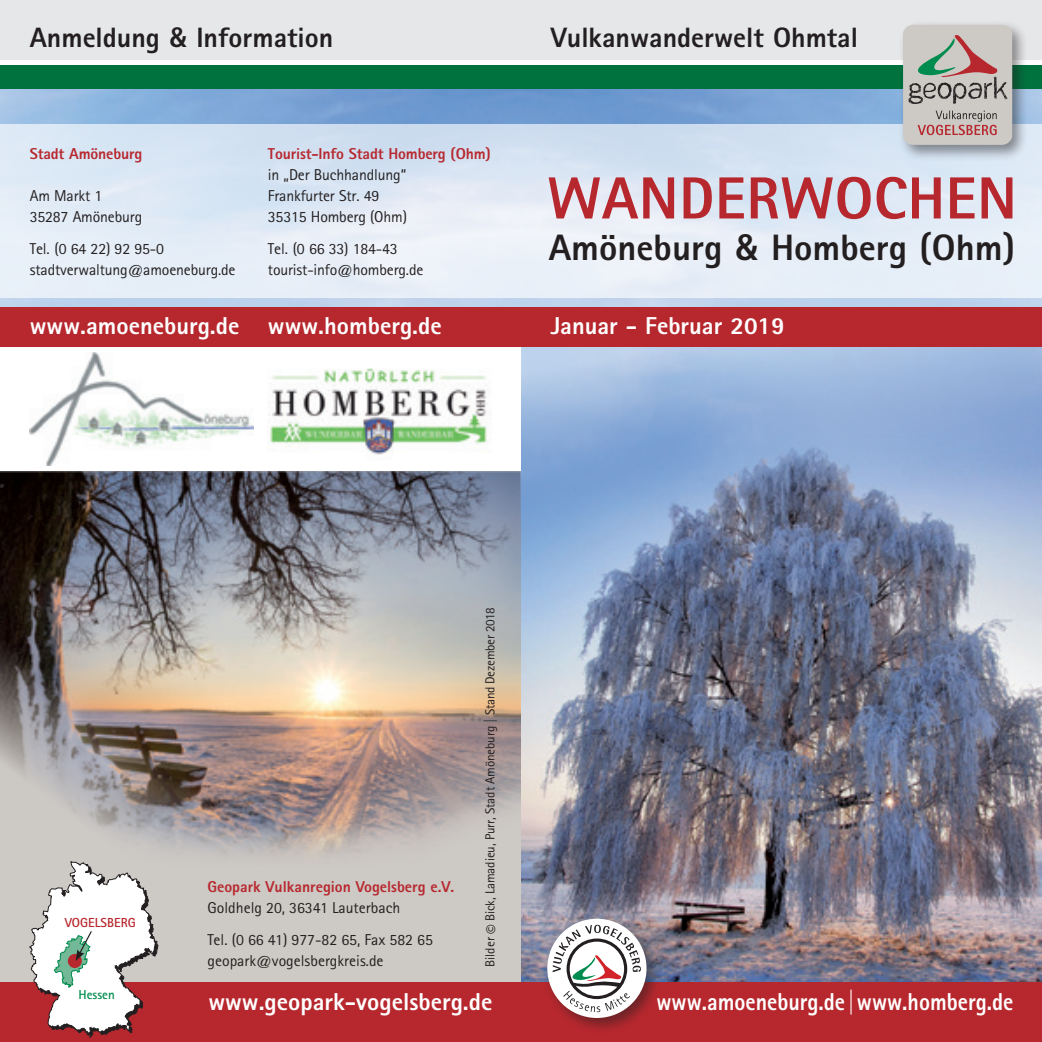
<style>
.page{position:relative;width:1042px;height:1042px;background:#fff}
.page>*{position:absolute;margin:0;border:0;box-sizing:border-box;transform-origin:0 0}
.t1{font:800 59.5px "Agfa Rotis Sans Serif";letter-spacing:.01em;color:#b7282e}
.t2{font:800 36.75px "Agfa Rotis Sans Serif";color:#231f20}
.t3{font:800 28px "Agfa Rotis Sans Serif";color:#231f20}
.t4{font:800 24.5px "Agfa Rotis Sans Serif";color:#fff}
.t5{font:800 24.5px "Agfa Rotis Sans Serif";color:#fff;scale:.9 1}
.t6{font:15.75px/21px "Agfa Rotis Sans Serif";letter-spacing:-.01em;color:#231f20}
.t7{font:800 15.75px "Agfa Rotis Sans Serif";letter-spacing:-.01em;color:#b7282e}
.t8{font:13.12px "Agfa Rotis Sans Serif";letter-spacing:-.01em;color:#231f20}
.t9{font:700 13.12px "Agfa Rotis Sans Serif";color:#b7282e}
.t10{font:700 13.12px "Agfa Rotis Sans Serif";color:#008c4e}
.s1{font-family:"Frutiger";font-weight:700;font-stretch:condensed}
.s2{font-size:19.25px}
</style>
<div class="page">
<div style="left:0;top:82px;width:1042px;height:910px;background:#cdc9c5"></div>
<img style="left:0;top:89px;width:521px;height:218px">
<img style="left:0;top:471px;width:521px;height:384px">
<img style="left:521px;top:620px;width:521px;height:362px">
<img style="left:521px;top:89px;width:521px;height:531px">
<div style="left:0;top:124px;width:1042px;height:174px;background:linear-gradient(to bottom,#d1e0f1,#eef3f9)"></div>
<div style="left:0;top:982px;width:1042px;height:60px;background:#b7282e"></div>
<div style="left:521px;top:307px;width:521px;height:40px;background:#b7282e"></div>
<div style="left:0;top:347px;width:521px;height:124px;background:#fff"></div>
<div style="left:0;top:0;width:1042px;height:60px;background:#e6e7e9"></div>
<div style="left:0;top:64px;width:1042px;height:25px;background:#00723e"></div>
<div style="left:542px;top:913px;width:120px;height:120px;background:#231f20;opacity:.5"></div>
<div style="left:547px;top:919px;width:99px;height:99px;background:#fff;border-radius:50%"></div>
<svg style="left:553px;top:924px;width:88px;height:88px"></svg>
<svg style="left:30px;top:861px;width:128px;height:177px"></svg>
<div style="left:898px;top:20px;width:130px;height:141px;background:#231f20;opacity:.5"></div>
<div style="left:903px;top:25px;width:109px;height:120px;background:#cdc9c5;border-radius:10px"></div>
<svg style="left:908px;top:35px;width:99px;height:69px"></svg>
<svg style="left:917px;top:111px;width:79px;height:24px"></svg>
<div style="left:0;top:307px;width:521px;height:40px;background:#b7282e"></div>
<img style="left:30px;top:353px;width:223px;height:112px">
<img style="left:269px;top:368px;width:222px;height:87px">
<h3 class="t3" style="left:30px;top:19px;width:305px">Anmeldung <span class="s1">&amp;</span> Information</h3>
<h3 class="t3" style="left:551px;top:19px;width:309px">Vulkanwanderwelt Ohmtal</h3>
<p class="t7" style="left:30px;top:144px;width:114px">Stadt Amöneburg</p>
<p class="t6" style="left:30px;top:185px;width:114px">Am Markt 1<br>35287 Amöneburg</p>
<p class="t6" style="left:30px;top:238px;width:207px">Tel. (0 64 22) 92 95-0 stadtverwaltung@amoeneburg.de</p>
<p class="t7" style="left:268px;top:144px;width:224px">Tourist-Info Stadt Homberg (Ohm)</p>
<p class="t6" style="left:268px;top:164px;width:141px">in „Der Buchhandlung“<br>Frankfurter Str. 49<br>35315 Homberg (Ohm)</p>
<p class="t6" style="left:268px;top:238px;width:157px">Tel. (0 66 33) 184-43 tourist-info@homberg.de</p>
<h3 class="t4" style="left:30px;top:310px;width:413px">www.amoeneburg.de www.homberg.de</h3>
<h1 class="t1" style="left:547px;top:160px;width:471px">WANDERWOCHEN</h1>
<h2 class="t2" style="left:549px;top:224px;width:468px">Amöneburg <span class="s1">&amp;</span> Homberg (Ohm)</h2>
<h3 class="t4" style="left:551px;top:310px;width:236px">Januar - Februar 2019</h3>
<p class="t9" style="left:65px;top:914px;width:72px">VOGELSBERG</p>
<p class="t10" style="left:78px;top:986px;width:38px">Hessen</p>
<p class="t7" style="left:207px;top:877px;width:248px">Geopark Vulkanregion Vogelsberg e.V.</p>
<p class="t6" style="left:207px;top:892px;width:227px;line-height:31.5px">Goldhelg 20, 36341 Lauterbach<br>Tel. (0 66 41) 977-82 65, Fax 582 65</p>
<p class="t6" style="left:207px;top:949px;width:178px">geopark@vogelsbergkreis.de</p>
<p class="t8" style="left:482px;top:967px;width:361px;rotate:-90deg">Bilder <span class="s2">©</span> Bick, Lamadieu, Purr, Stadt Amöneburg | Stand Dezember 2018</p>
<h3 class="t4" style="left:208px;top:986px;width:285px">www.geopark-vogelsberg.de</h3>
<h3 class="t5" style="left:656px;top:986px;width:398px">www.amoeneburg.de|www.homberg.de</h3>
</div>
